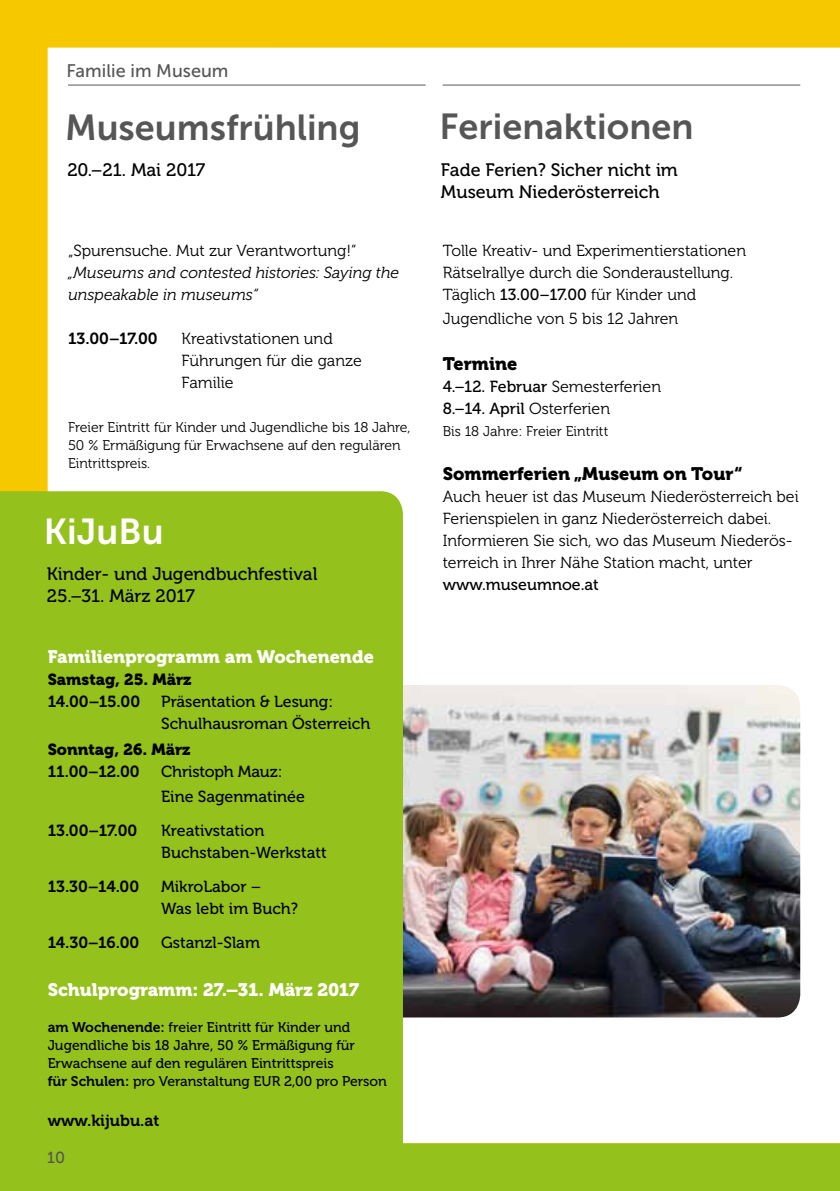
<style>
.page{position:relative;width:840px;height:1191px;background:#fff}
.page>*{position:absolute;margin:0;border:0;box-sizing:border-box;transform-origin:0 0}
.t1{font:36px "Museo Sans 700";color:#565656}
.t2{font:36px "Museo Sans 700";color:#fff}
.t3{font:18.2px "Museo Sans 500";color:#565656}
.t4{font:18px/22px "Museo 500";color:#000}
.t5{font:18px "Museo 900";color:#fff}
.t6{font:18px "Museo 900";color:#000}
.t7{font:16px/22px "Museo 300";color:#000}
.t8{font:16px/22px "Museo 500";color:#000}
.t9{font:16px "Museo 700";color:#000}
.t10{font:italic 16px/22px "Museo 300";color:#000}
.t11{font:16px "Museo 900";color:#000}
.t12{font:16px "Museo Sans 500";color:#565656}
.t13{font:14px/18px "Museo 500";color:#000}
.t14{font:14px/18px "Museo 300";color:#000}
.s1{font-family:"Museo 700"}
.s2{font-family:"Museo 500"}
.s3{font-family:"Museo 300"}
</style>
<div class="page">
<svg style="left:0;top:0;width:839px;height:491px"></svg>
<img style="left:403px;top:685px;width:436px;height:506px">
<hr style="left:442px;top:85px;width:357px;height:1px;background:#565656">
<hr style="left:68px;top:85px;width:357px;height:1px;background:#565656">
<div style="left:0;top:491px;width:403px;height:700px;background:#94c11c"></div>
<p class="t3" style="left:66px;top:61px;width:164px">Familie im Museum</p>
<h1 class="t1" style="left:65px;top:107px;width:297px">Museumsfrühling</h1>
<p class="t4" style="left:67px;top:159px;width:139px">20.–21. Mai 2017</p>
<p class="t7" style="left:68px;top:240px;width:290px">„Spurensuche. Mut zur Verantwortung!“</p>
<p class="t10" style="left:68px;top:261px;width:332px">„Museums and contested histories: Saying the unspeakable in museums“</p>
<p class="t9" style="left:68px;top:329px;width:91px">13.00–17.00</p>
<p class="t7" style="left:181px;top:328px;width:181px">Kreativstationen und<br>Führungen für die ganze<br>Familie</p>
<p class="t14" style="left:68px;top:418px;width:344px">Freier Eintritt für Kinder und Jugendliche bis 18 Jahre,<br>50 % Ermäßigung für Erwachsene auf den regulären<br>Eintrittspreis.</p>
<h1 class="t2" style="left:44px;top:512px;width:121px">KiJuBu</h1>
<p class="t4" style="left:47px;top:563px;width:272px">Kinder- und Jugendbuchfestival<br>25.–31. März 2017</p>
<p class="t5" style="left:48px;top:647px;width:327px">Familienprogramm am Wochenende</p>
<p class="t11" style="left:48px;top:671px;width:145px">Samstag, 25. März</p>
<p class="t9" style="left:48px;top:693px;width:94px">14.00–15.00</p>
<p class="t8" style="left:161px;top:691px;width:210px">Präsentation &amp; Lesung:<br>Schulhausroman Österreich</p>
<p class="t11" style="left:48px;top:741px;width:144px">Sonntag, 26. März</p>
<p class="t9" style="left:48px;top:763px;width:94px">11.00–12.00</p>
<p class="t8" style="left:161px;top:760px;width:145px;line-height:24px">Christoph Mauz:<br>Eine Sagenmatinée</p>
<p class="t9" style="left:48px;top:821px;width:91px">13.00–17.00</p>
<p class="t8" style="left:161px;top:819px;width:167px">Kreativstation<br>Buchstaben-Werkstatt</p>
<p class="t9" style="left:48px;top:877px;width:93px">13.30–14.00</p>
<p class="t8" style="left:161px;top:875px;width:138px">MikroLabor –<br>Was lebt im Buch?</p>
<p class="t9" style="left:48px;top:933px;width:93px">14.30–16.00</p>
<p class="t8" style="left:161px;top:931px;width:100px">Gstanzl-Slam</p>
<p class="t5" style="left:48px;top:979px;width:313px">Schulprogramm: 27.–31. März 2017</p>
<p class="t13" style="left:48px;top:1018px;width:340px"><span class="s1">am Wochenende:</span> freier Eintritt für Kinder und Jugendliche bis 18 Jahre, 50 % Ermäßigung für Erwachsene auf den regulären Eintrittspreis<br><span class="s1">für Schulen:</span> pro Veranstaltung EUR 2,00 pro Person</p>
<p class="t9" style="left:48px;top:1111px;width:113px">www.kijubu.at</p>
<p class="t12" style="left:47px;top:1148px;width:19px">10</p>
<h1 class="t1" style="left:439px;top:107px;width:255px">Ferienaktionen</h1>
<p class="t4" style="left:441px;top:159px;width:238px">Fade Ferien? Sicher nicht im<br>Museum Niederösterreich</p>
<p class="t7" style="left:442px;top:240px;width:305px">Tolle Kreativ- und Experimentierstationen<br>Rätselrallye durch die Sonderaustellung.<br>Täglich <span class="s2">13.00–17.00</span> für Kinder und</p>
<p class="t7" style="left:442px;top:308px;width:237px">Jugendliche von 5 bis 12 Jahren</p>
<p class="t6" style="left:442px;top:353px;width:76px">Termine</p>
<p class="t7" style="left:442px;top:376px;width:220px"><span class="s2">4.–12. Februar</span> Semesterferien</p>
<p class="t8" style="left:442px;top:398px;width:169px">8.–14. April <span class="s3">Osterferien</span></p>
<p class="t14" style="left:442px;top:422px;width:167px">Bis 18 Jahre: Freier Eintritt</p>
<p class="t6" style="left:442px;top:463px;width:301px">Sommerferien „Museum on Tour“</p>
<p class="t7" style="left:442px;top:486px;width:357px">Auch heuer ist das Museum Niederösterreich bei Ferienspielen in ganz Niederösterreich dabei.<br>Informieren Sie sich, wo das Museum Niederös&shy;terreich in Ihrer Nähe Station macht, unter</p>
<p class="t8" style="left:442px;top:574px;width:158px">www.museumnoe.at</p>
</div>
